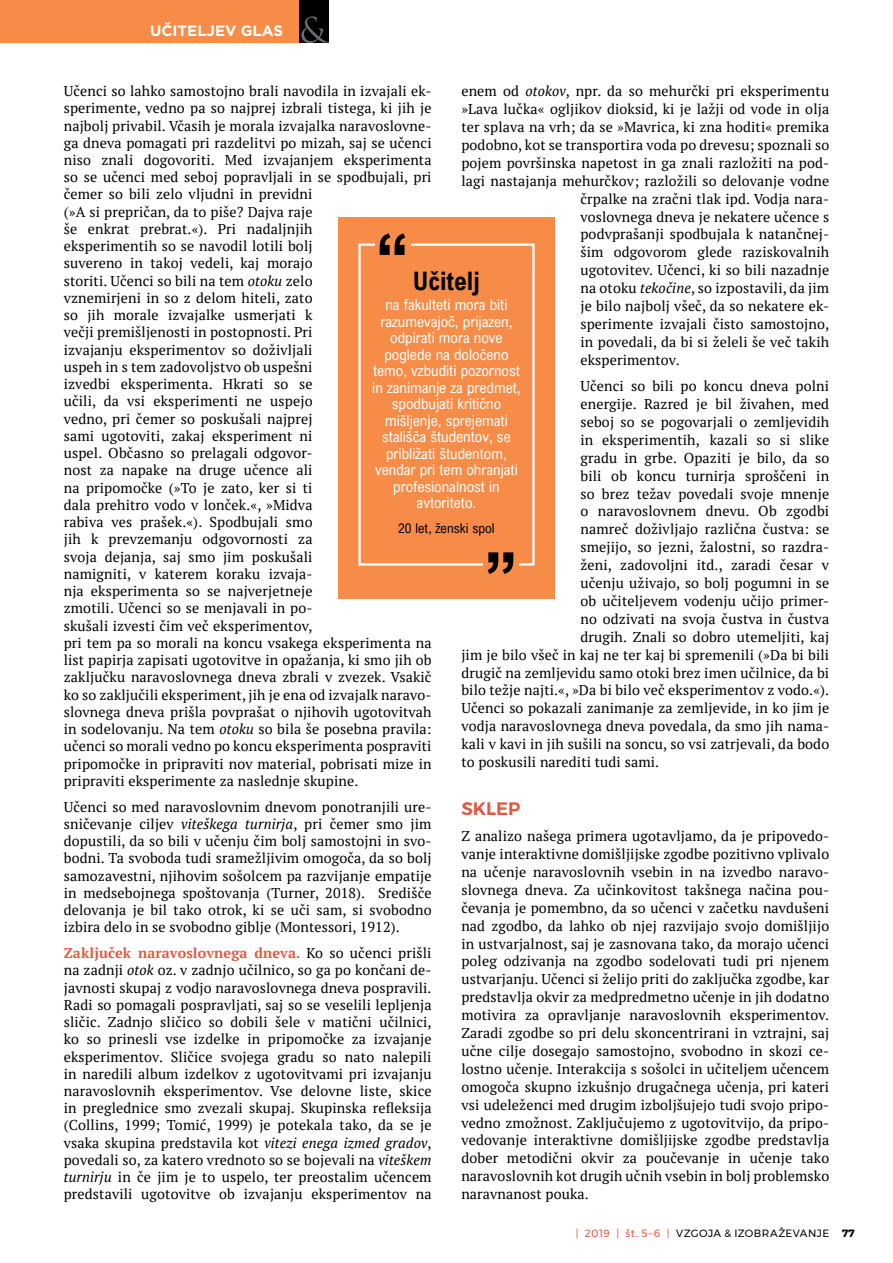
<style>
.page{position:relative;width:893px;height:1263px;background:#fff}
.page>*{position:absolute;margin:0;border:0;box-sizing:border-box;transform-origin:0 0}
.t1{font:700 25.5px "Arial Nova Cond";color:#000}
.t2{font:600 18px "Montserrat";color:#e05942}
.t3{font:15px/16.5px "Arial Nova Cond";color:#fff;text-align:center}
.t4{font:700 15px "Gotham";color:#fff}
.t5{font:14.25px/17.2px "PT Serif";letter-spacing:.01em;color:#000;text-align:justify}
.t6{font:13.5px "Arial Nova Cond";color:#000}
.t7{font:10.5px "Montserrat";letter-spacing:.04em;color:#000}
.t8{font:700 10.5px "Montserrat";color:#000}
.s1{font-style:italic}
.s2{font-weight:700;color:#e05942}
.s3{color:#e05942}
</style>
<div class="page">
<div style="left:0;top:0;width:299px;height:43px;background:#f68c47"></div>
<div style="left:299px;top:0;width:29px;height:43px;background:#000"></div>
<svg style="left:301px;top:16px;width:27px;height:27px"></svg>
<div style="left:338px;top:217px;width:217px;height:381px;background:#f68c47"></div>
<svg style="left:358px;top:243px;width:177px;height:323px"></svg>
<div style="left:375px;top:228px;width:36px;height:36px;background:#f68c47"></div>
<svg style="left:380px;top:233px;width:25px;height:22px"></svg>
<div style="left:483px;top:545px;width:36px;height:36px;background:#f68c47"></div>
<svg style="left:487px;top:552px;width:26px;height:22px"></svg>
<p class="t4" style="left:150px;top:21px;width:135px">UČITELJEV GLAS</p>
<p class="t5" style="left:64px;top:82px;width:369px;text-align:left">Učenci so lahko samostojno brali navodila in izvajali ek&shy;sperimente, vedno pa so najprej izbrali tistega, ki jih je najbolj privabil. Včasih je morala izvajalka naravoslovne&shy;ga dneva pomagati pri razdelitvi po mizah, saj se učenci niso znali dogovoriti. Med izvajanjem eksperimenta so se učenci med seboj popravljali in se spodbujali, pri čemer so bili zelo vljudni in previdni<br>(»A si prepričan, da to piše? Dajva raje<br>še enkrat prebrat.«). Pri nadaljnjih<br>eksperimentih so se navodil lotili bolj<br>suvereno in takoj vedeli, kaj morajo<br>storiti. Učenci so bili na tem <span class="s1">otoku</span> zelo<br>vznemirjeni in so z delom hiteli, zato<br>so jih morale izvajalke usmerjati k<br>večji premišljenosti in postopnosti. Pri<br>izvajanju eksperimentov so doživljali<br>uspeh in s tem zadovoljstvo ob uspešni<br>izvedbi eksperimenta. Hkrati so se<br>učili, da vsi eksperimenti ne uspejo<br>vedno, pri čemer so poskušali najprej<br>sami ugotoviti, zakaj eksperiment ni<br>uspel. Občasno so prelagali odgovor-<br>nost za napake na druge učence ali<br>na pripomočke (»To je zato, ker si ti<br>dala prehitro vodo v lonček.«, »Midva<br>rabiva ves prašek.«). Spodbujali smo<br>jih k prevzemanju odgovornosti za<br>svoja dejanja, saj smo jim poskušali<br>namigniti, v katerem koraku izvaja-<br>nja eksperimenta so se najverjetneje<br>zmotili. Učenci so se menjavali in po-<br>skušali izvesti čim več eksperimentov,<br>pri tem pa so morali na koncu vsakega eksperimenta na list papirja zapisati ugotovitve in opažanja, ki smo jih ob zaključku naravoslovnega dneva zbrali v zvezek. Vsakič ko so zaključili eksperiment, jih je ena od izvajalk naravo&shy;slovnega dneva prišla povprašat o njihovih ugotovitvah in sodelovanju. Na tem <span class="s1">otoku</span> so bila še posebna pravila: učenci so morali vedno po koncu eksperimenta pospraviti pripomočke in pripraviti nov material, pobrisati mize in pripraviti eksperimente za naslednje skupine.</p>
<p class="t5" style="left:64px;top:798px;width:369px">Učenci so med naravoslovnim dnevom ponotranjili ure&shy;sničevanje ciljev <span class="s1">viteškega turnirja</span>, pri čemer smo jim dopustili, da so bili v učenju čim bolj samostojni in svo&shy;bodni. Ta svoboda tudi sramežljivim omogoča, da so bolj samozavestni, njihovim sošolcem pa razvijanje empatije in medsebojnega spoštovanja (Turner, 2018). Središče delovanja je bil tako otrok, ki se uči sam, si svobodno izbira delo in se svobodno giblje (Montessori, 1912).</p>
<p class="t5" style="left:64px;top:944px;width:369px"><span class="s2">Zaključek naravoslovnega dneva.</span> Ko so učenci prišli na zadnji <span class="s1">otok</span> oz. v zadnjo učilnico, so ga po končani de&shy;javnosti skupaj z vodjo naravoslovnega dneva pospravili.<br>Radi so pomagali pospravljati, saj so se veselili lepljenja sličic. Zadnjo sličico so dobili šele v matični učilnici, ko so prinesli vse izdelke in pripomočke za izvajanje eksperimentov. Sličice svojega gradu so nato nalepili in naredili album izdelkov z ugotovitvami pri izvajanju naravoslovnih eksperimentov. Vse delovne liste, skice in preglednice smo zvezali skupaj. Skupinska refleksija (Collins, 1999; Tomić, 1999) je potekala tako, da se je vsaka skupina predstavila kot <span class="s1">vitezi enega izmed gradov</span>, povedali so, za katero vrednoto so se bojevali na <span class="s1">viteškem turnirju</span> in če jim je to uspelo, ter preostalim učencem predstavili ugotovitve ob izvajanju eksperimentov na</p>
<p class="t5" style="left:461px;top:82px;width:369px">enem od <span class="s1">otokov</span>, npr. da so mehurčki pri eksperimentu</p>
<p class="t5" style="left:461px;top:100px;width:369px">»Lava lučka« ogljikov dioksid, ki je lažji od vode in olja</p>
<p class="t5" style="left:461px;top:118px;width:369px">ter splava na vrh; da se »Mavrica, ki zna hoditi« premika</p>
<p class="t5" style="left:461px;top:136px;width:369px">podobno, kot se transportira voda po drevesu; spoznali so</p>
<p class="t5" style="left:461px;top:154px;width:369px">pojem površinska napetost in ga znali razložiti na pod-</p>
<p class="t5" style="left:461px;top:172px;width:369px">lagi nastajanja mehurčkov; razložili so delovanje vodne</p>
<p class="t5" style="left:580px;top:190px;width:250px">črpalke na zračni tlak ipd. Vodja nara-</p>
<p class="t5" style="left:580px;top:208px;width:250px">voslovnega dneva je nekatere učence s</p>
<p class="t5" style="left:580px;top:226px;width:250px">podvprašanji spodbujala k natančnej-</p>
<p class="t5" style="left:580px;top:244px;width:250px">šim odgovorom glede raziskovalnih</p>
<p class="t5" style="left:580px;top:261px;width:250px">ugotovitev. Učenci, ki so bili nazadnje</p>
<p class="t5" style="left:580px;top:279px;width:250px">na otoku <span class="s1">tekočine</span>, so izpostavili, da jim</p>
<p class="t5" style="left:580px;top:297px;width:250px">je bilo najbolj všeč, da so nekatere ek-</p>
<p class="t5" style="left:580px;top:315px;width:250px">sperimente izvajali čisto samostojno,</p>
<p class="t5" style="left:580px;top:333px;width:250px">in povedali, da bi si želeli še več takih</p>
<p class="t5" style="left:580px;top:351px;width:101px">eksperimentov.</p>
<p class="t5" style="left:580px;top:377px;width:250px">Učenci so bili po koncu dneva polni</p>
<p class="t5" style="left:580px;top:395px;width:250px">energije. Razred je bil živahen, med</p>
<p class="t5" style="left:580px;top:413px;width:250px">seboj so se pogovarjali o zemljevidih</p>
<p class="t5" style="left:580px;top:431px;width:250px">in eksperimentih, kazali so si slike</p>
<p class="t5" style="left:580px;top:449px;width:250px">gradu in grbe. Opaziti je bilo, da so</p>
<p class="t5" style="left:580px;top:467px;width:250px">bili ob koncu turnirja sproščeni in</p>
<p class="t5" style="left:580px;top:485px;width:250px">so brez težav povedali svoje mnenje</p>
<p class="t5" style="left:580px;top:503px;width:250px">o naravoslovnem dnevu. Ob zgodbi</p>
<p class="t5" style="left:580px;top:520px;width:250px">namreč doživljajo različna čustva: se</p>
<p class="t5" style="left:580px;top:538px;width:250px">smejijo, so jezni, žalostni, so razdra-</p>
<p class="t5" style="left:580px;top:556px;width:250px">ženi, zadovoljni itd., zaradi česar v</p>
<p class="t5" style="left:580px;top:574px;width:250px">učenju uživajo, so bolj pogumni in se</p>
<p class="t5" style="left:580px;top:592px;width:250px">ob učiteljevem vodenju učijo primer-</p>
<p class="t5" style="left:580px;top:610px;width:250px">no odzivati na svoja čustva in čustva</p>
<p class="t5" style="left:580px;top:628px;width:250px">drugih. Znali so dobro utemeljiti, kaj</p>
<p class="t5" style="left:461px;top:646px;width:369px">jim je bilo všeč in kaj ne ter kaj bi spremenili (»Da bi bili</p>
<p class="t5" style="left:461px;top:664px;width:369px">drugič na zemljevidu samo otoki brez imen učilnice, da bi</p>
<p class="t5" style="left:461px;top:682px;width:369px">bilo težje najti.«, »Da bi bilo več eksperimentov z vodo.«).</p>
<p class="t5" style="left:461px;top:699px;width:369px">Učenci so pokazali zanimanje za zemljevide, in ko jim je</p>
<p class="t5" style="left:461px;top:717px;width:369px">vodja naravoslovnega dneva povedala, da smo jih nama-</p>
<p class="t5" style="left:461px;top:735px;width:369px">kali v kavi in jih sušili na soncu, so vsi zatrjevali, da bodo</p>
<p class="t5" style="left:461px;top:753px;width:199px">to poskusili narediti tudi sami.</p>
<p class="t2" style="left:461px;top:794px;width:37px">SKLEP</p>
<p class="t5" style="left:461px;top:827px;width:369px;line-height:17.9px">Z analizo našega primera ugotavljamo, da je pripovedo&shy;vanje interaktivne domišljijske zgodbe pozitivno vplivalo na učenje naravoslovnih vsebin in na izvedbo naravo&shy;slovnega dneva. Za učinkovitost takšnega načina pou&shy;čevanja je pomembno, da so učenci v začetku navdušeni nad zgodbo, da lahko ob njej razvijajo svojo domišljijo in ustvarjalnost, saj je zasnovana tako, da morajo učenci poleg odzivanja na zgodbo sodelovati tudi pri njenem ustvarjanju. Učenci si želijo priti do zaključka zgodbe, kar predstavlja okvir za medpredmetno učenje in jih dodatno motivira za opravljanje naravoslovnih eksperimentov.<br>Zaradi zgodbe so pri delu skoncentrirani in vztrajni, saj učne cilje dosegajo samostojno, svobodno in skozi ce&shy;lostno učenje. Interakcija s sošolci in učiteljem učencem omogoča skupno izkušnjo drugačnega učenja, pri kateri vsi udeleženci med drugim izboljšujejo tudi svojo pripo&shy;vedno zmožnost. Zaključujemo z ugotovitvijo, da pripo&shy;vedovanje interaktivne domišljijske zgodbe predstavlja dober metodični okvir za poučevanje in učenje tako naravoslovnih kot drugih učnih vsebin in bolj problemsko naravnanost pouka.</p>
<h1 class="t1" style="left:413px;top:265px;width:69px">Učitelj</h1>
<p class="t3" style="left:372px;top:296px;width:150px">na fakulteti mora biti razumevajoč, prijazen, odpirati mora nove poglede na določeno temo, vzbuditi pozornost in zanimanje za predmet, spodbujati kritično mišljenje, sprejemati stališča študentov, se približati študentom, vendar pri tem ohranjati profesionalnost in avtoriteto.</p>
<p class="t6" style="left:398px;top:520px;width:98px">20 let, ženski spol</p>
<p class="t7" style="left:576px;top:1225px;width:253px"><span class="s3">| 2019 | ŠT. 5–6 |</span> VZGOJA &amp; IZOBRAŽEVANJE</p>
<p class="t8" style="left:842px;top:1225px;width:14px">77</p>
</div>
